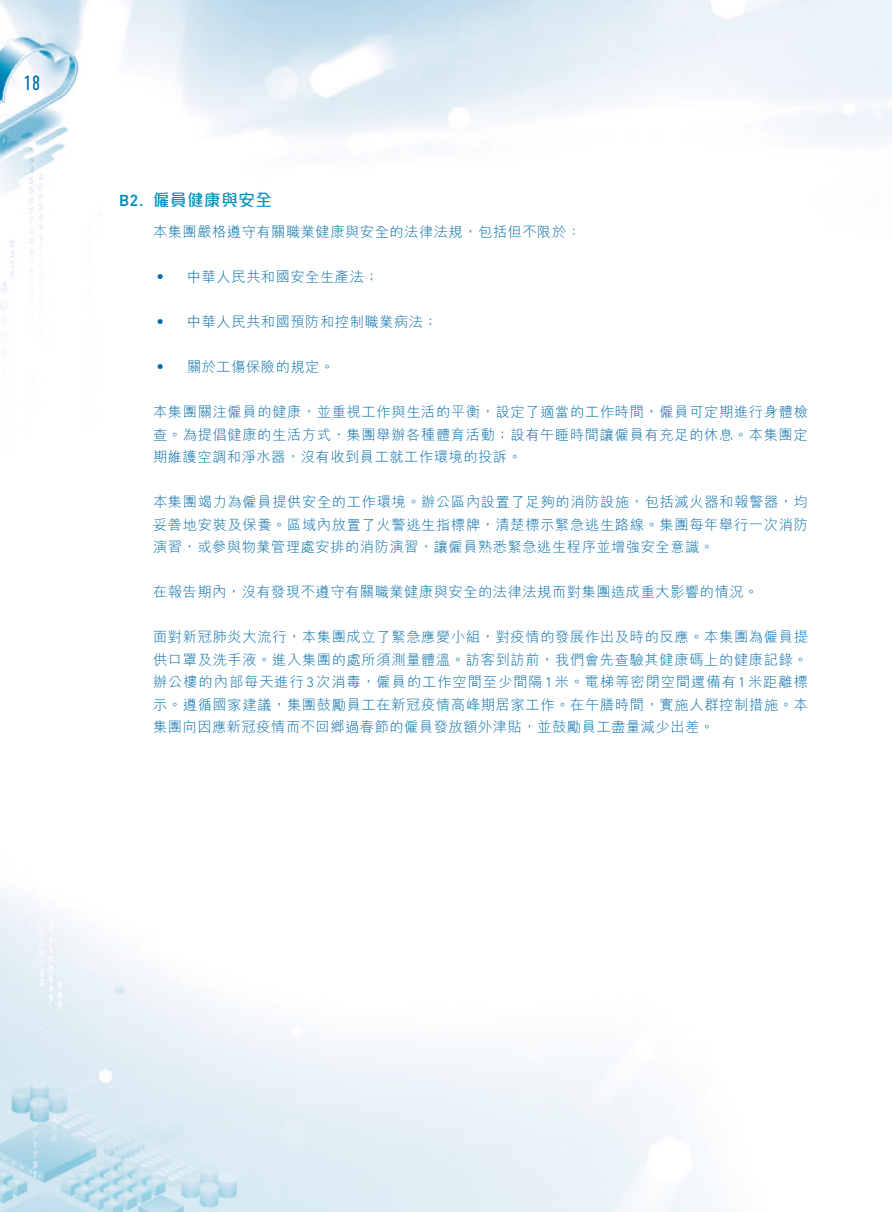
<style>
.page{position:relative;width:893px;height:1212px;background:#fff}
.page>*{position:absolute;margin:0;border:0;box-sizing:border-box;transform-origin:0 0}
.t1{font:condensed 21px "DIN Next LT Pro";color:#006ba7}
._4__副標題{font:500 16.5px "M Elle HK";letter-spacing:.035em;color:#008ebd}
._1__內文{font:300 14.25px/22.5px "M Hei HK";letter-spacing:.035em;color:#006ba7;text-align:justify}
.s1{font-family:"DIN Next LT Pro"}
</style>
<div class="page">
<img style="left:0;top:0;width:892px;height:1212px">
<h1 class="t1" style="left:23px;top:71px;width:18px">18</h1>
<p class="_4__副標題" style="left:119px;top:192px;width:154px"><span class="s1">B2.</span> 僱員健康與安全</p>
<p class="_1__內文" style="left:153px;top:220px;width:430px">本集團嚴格遵守有關職業健康與安全的法律法規，包括但不限於：</p>
<p class="_1__內文" style="left:153px;top:265px;width:16px">‧</p>
<p class="_1__內文" style="left:187px;top:265px;width:193px">中華人民共和國安全生產法；</p>
<p class="_1__內文" style="left:153px;top:310px;width:16px">‧</p>
<p class="_1__內文" style="left:187px;top:310px;width:252px">中華人民共和國預防和控制職業病法；</p>
<p class="_1__內文" style="left:153px;top:355px;width:16px">‧</p>
<p class="_1__內文" style="left:187px;top:355px;width:149px">關於工傷保險的規定。</p>
<p class="_1__內文" style="left:153px;top:400px;width:656px">本集團關注僱員的健康，並重視工作與生活的平衡，設定了適當的工作時間，僱員可定期進行身體檢查。為提倡健康的生活方式，集團舉辦各種體育活動；設有午睡時間讓僱員有充足的休息。本集團定期維護空調和淨水器，沒有收到員工就工作環境的投訴。</p>
<p class="_1__內文" style="left:153px;top:490px;width:656px">本集團竭力為僱員提供安全的工作環境。辦公區內設置了足夠的消防設施，包括滅火器和報警器，均妥善地安裝及保養。區域內放置了火警逃生指標牌，清楚標示緊急逃生路線。集團每年舉行一次消防演習，或參與物業管理處安排的消防演習，讓僱員熟悉緊急逃生程序並增強安全意識。</p>
<p class="_1__內文" style="left:153px;top:580px;width:607px">在報告期內，沒有發現不遵守有關職業健康與安全的法律法規而對集團造成重大影響的情況。</p>
<p class="_1__內文" style="left:153px;top:625px;width:656px">面對新冠肺炎大流行，本集團成立了緊急應變小組，對疫情的發展作出及時的反應。本集團為僱員提供口罩及洗手液。進入集團的處所須測量體溫。訪客到訪前，我們會先查驗其健康碼上的健康記錄。辦公樓的內部每天進行<span class="s1">3</span>次消毒，僱員的工作空間至少間隔<span class="s1">1</span>米。電梯等密閉空間還備有<span class="s1">1</span>米距離標示。遵循國家建議，集團鼓勵員工在新冠疫情高峰期居家工作。在午膳時間，實施人群控制措施。本集團向因應新冠疫情而不回鄉過春節的僱員發放額外津貼，並鼓勵員工盡量減少出差。</p>
</div>
